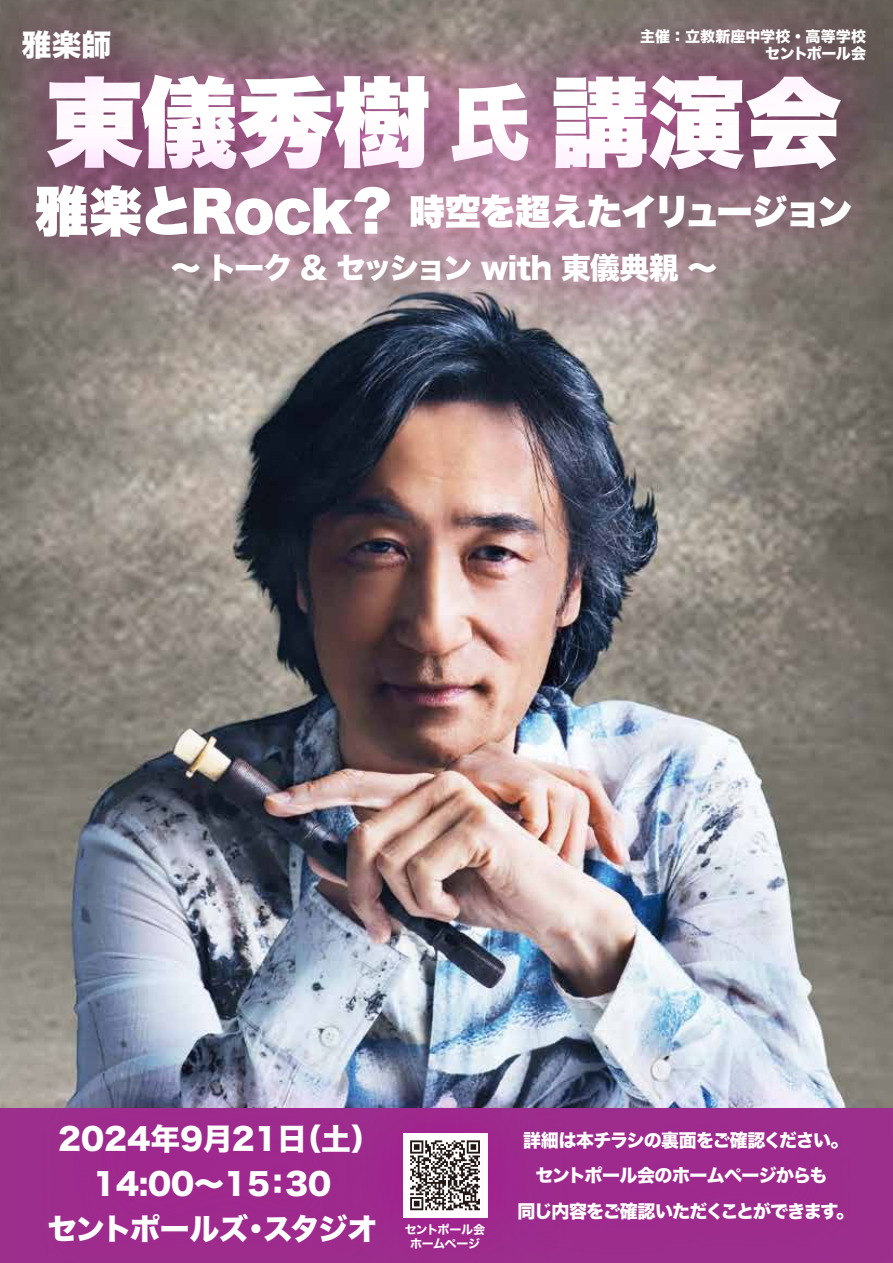
<style>
.page{position:relative;width:893px;height:1263px;background:#fff}
.page>*{position:absolute;margin:0;border:0;box-sizing:border-box;transform-origin:0 0}
.t1{font:96.9px "Hiragino Sans W9";letter-spacing:-.005em;color:#fff}
.t2{font:35.85px "Hiragino Sans W9";letter-spacing:-.025em;color:#fff}
.t3{font:29.85px/44.7px "Hiragino Sans W8";letter-spacing:-.02em;color:#fff;text-align:center}
.t4{font:18px/35.8px "Hiragino Sans W8";letter-spacing:-.045em;color:#fff;text-align:center}
.t5{font:15px/16.5px "Hiragino Sans W8";color:#fff;text-align:right}
.t6{font:12px/14.4px "Hiragino Sans W7";letter-spacing:-.03em;color:#fff;text-align:center}
.s1{font-size:82.05px}
.s2{font-size:53.7px}
</style>
<div class="page">
<img style="left:0;top:391px;width:893px;height:644px">
<img style="left:0;top:0;width:545px;height:89px">
<img style="left:545px;top:0;width:348px;height:89px">
<img style="left:0;top:89px;width:893px;height:302px">
<img style="left:0;top:1029px;width:473px;height:234px">
<img style="left:415px;top:1035px;width:478px;height:228px">
<p class="t3" style="left:22px;top:23px;width:91px">雅楽師</p>
<p class="t5" style="left:640px;top:29px;width:227px">主催：立教新座中学校・高等学校セントポール会</p>
<h1 class="t1" style="left:46px;top:69px;width:797px">東儀秀樹<span class="s1">氏</span>講演会</h1>
<p class="t2" style="left:35px;top:191px;width:820px"><span class="s2">雅楽とRock?</span> 時空を超えたイリュージョン</p>
<p class="t3" style="left:171px;top:247px;width:548px">～ トーク &amp; セッション with 東儀典親 ～</p>
<p class="t3" style="left:47px;top:1118px;width:335px">2024年9月21日（土）<br>14:00～15：30<br>セントポールズ・スタジオ</p>
<p class="t4" style="left:517px;top:1122px;width:338px">詳細は本チラシの裏面をご確認ください。セントポール会のホームページからも<br>同じ内容をご確認いただくことができます。</p>
<p class="t6" style="left:405px;top:1222px;width:82px">セントポール会ホームページ</p>
</div>
